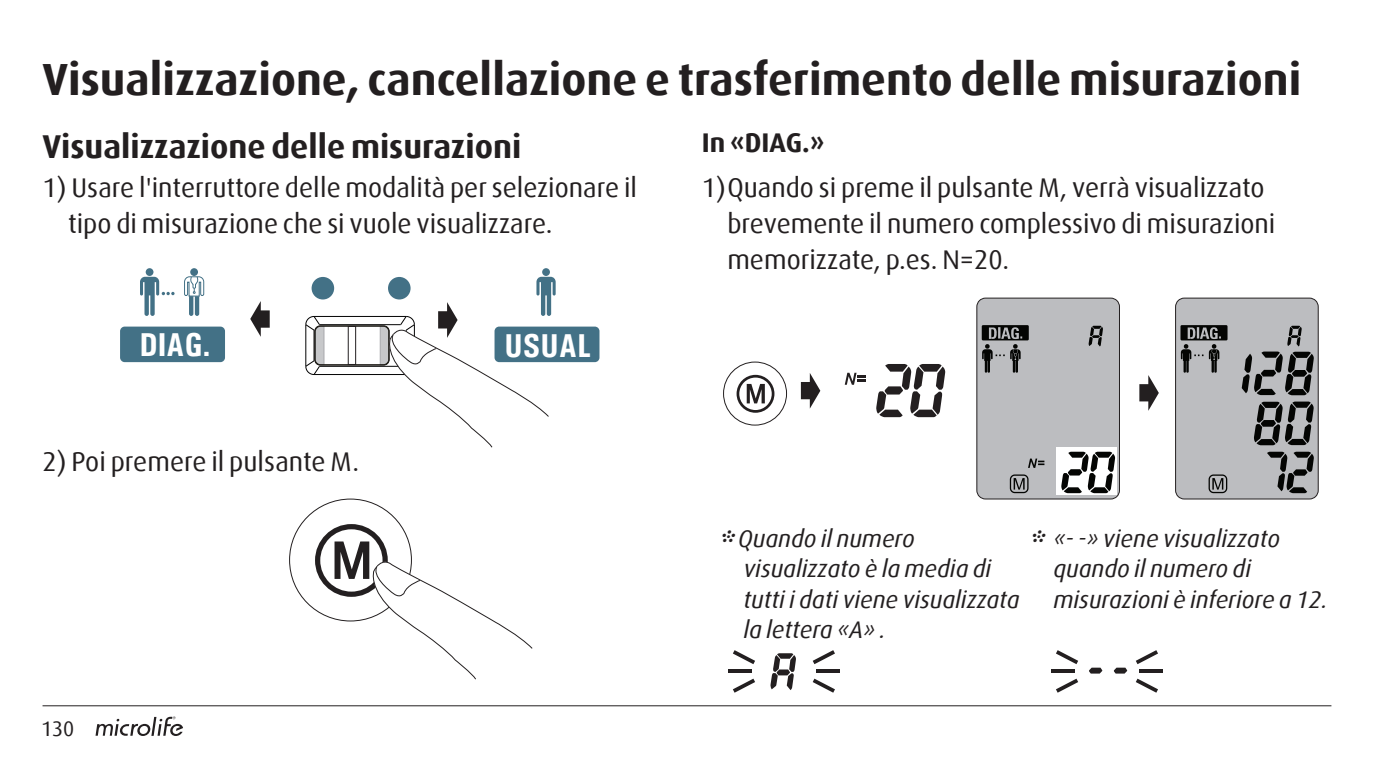
<style>
.page{position:relative;width:1391px;height:766px;background:#fff}
.page>*{position:absolute;margin:0;border:0;box-sizing:border-box;transform-origin:0 0}
.t1{font:700 45px "Dax";color:#231f20}
.t2{font:700 33px "Dax";color:#231f20}
.t3{font:700 condensed 33px "Univers";color:#fff}
.t4{font:27px/36px "Dax";color:#231f20}
.t5{font:italic 24px/30px "Dax";color:#231f20}
.t6{font:21px "Dax";color:#231f20}
.s1{font-weight:700}
.s2{font-size:36px}
</style>
<div class="page">
<hr style="left:43px;top:705px;width:1288px;height:1px;background:#231f20">
<svg style="left:95px;top:716px;width:88px;height:19px"></svg>
<div style="left:190px;top:268px;width:8px;height:8px;background:#437186;border-radius:50%"></div>
<svg style="left:184px;top:276px;width:20px;height:40px"></svg>
<div style="left:146px;top:268px;width:7px;height:8px;background:#437186;border-radius:50%"></div>
<svg style="left:140px;top:277px;width:34px;height:39px"></svg>
<div style="left:120px;top:326px;width:105px;height:36px;background:#437186;border-radius:5px"></div>
<div style="left:311px;top:277px;width:23px;height:22px;background:#437186;border-radius:50%"></div>
<div style="left:494px;top:326px;width:105px;height:36px;background:#437186;border-radius:5px"></div>
<div style="left:542px;top:268px;width:8px;height:8px;background:#437186;border-radius:50%"></div>
<hr style="left:314px;top:316px;width:92px;height:1px;background:#030303">
<hr style="left:319px;top:324px;width:82px;height:1px;background:#030303">
<hr style="left:319px;top:365px;width:82px;height:2px;background:#030303">
<hr style="left:314px;top:374px;width:92px;height:1px;background:#030303">
<svg style="left:305px;top:316px;width:19px;height:59px"></svg>
<div style="left:314px;top:325px;width:75px;height:40px;border:1px solid #1d1b16;border-radius:5px"></div>
<div style="left:315px;top:326px;width:74px;height:39px;border:1px solid #1d1b16;border-radius:5px"></div>
<div style="left:348px;top:326px;width:8px;height:38px;border:1px solid #231f20"></div>
<svg style="left:250px;top:301px;width:20px;height:36px"></svg>
<svg style="left:380px;top:277px;width:175px;height:171px"></svg>
<svg style="left:315px;top:524px;width:218px;height:156px"></svg>
<hr style="left:728px;top:669px;width:24px;height:4px;background:#231f20">
<svg style="left:733px;top:678px;width:22px;height:14px"></svg>
<svg style="left:733px;top:650px;width:22px;height:14px"></svg>
<hr style="left:816px;top:669px;width:23px;height:4px;background:#231f20">
<svg style="left:812px;top:678px;width:23px;height:14px"></svg>
<svg style="left:812px;top:650px;width:23px;height:14px"></svg>
<svg style="left:770px;top:653px;width:26px;height:37px"></svg>
<hr style="left:1051px;top:669px;width:24px;height:4px;background:#231f20">
<svg style="left:1056px;top:678px;width:22px;height:14px"></svg>
<svg style="left:1056px;top:650px;width:22px;height:14px"></svg>
<hr style="left:1138px;top:669px;width:24px;height:4px;background:#231f20">
<svg style="left:1136px;top:678px;width:22px;height:14px"></svg>
<svg style="left:1135px;top:650px;width:23px;height:14px"></svg>
<svg style="left:1113px;top:667px;width:14px;height:6px"></svg>
<svg style="left:1089px;top:667px;width:13px;height:6px"></svg>
<svg style="left:801px;top:373px;width:19px;height:35px"></svg>
<svg style="left:845px;top:372px;width:20px;height:12px"></svg>
<svg style="left:876px;top:364px;width:69px;height:53px"></svg>
<div style="left:723px;top:361px;width:64px;height:64px;border:1px solid #231f20;border-radius:50%"></div>
<svg style="left:736px;top:375px;width:38px;height:37px"></svg>
<svg style="left:976px;top:297px;width:143px;height:202px"></svg>
<svg style="left:1139px;top:375px;width:19px;height:35px"></svg>
<svg style="left:1175px;top:297px;width:143px;height:202px"></svg>
<p class="t1" style="left:43px;top:54px;width:1260px">Visualizzazione, cancellazione e trasferimento delle misurazioni</p>
<p class="t4" style="left:702px;top:121px;width:564px;line-height:44.4px"><span class="s1">In «DIAG.»<br></span>1)Quando si preme il pulsante M, verrà visualizzato</p>
<p class="t4" style="left:727px;top:206px;width:549px">brevemente il numero complessivo di misurazioni memorizzate, p.es. N=20.</p>
<p class="t2" style="left:43px;top:127px;width:480px">Visualizzazione delle misurazioni</p>
<p class="t4" style="left:68px;top:170px;width:570px;text-indent:-26px">1) Usare l'interruttore delle modalità per selezionare il tipo di misurazione che si vuole visualizzare.</p>
<p class="t3" style="left:139px;top:325px;width:72px">DIAG.</p>
<p class="t3" style="left:504px;top:325px;width:88px">USUAL</p>
<p class="t4" style="left:43px;top:443px;width:318px">2) Poi premere il pulsante M.</p>
<p class="t6" style="left:41px;top:716px;width:35px">130</p>
<p class="t5" style="left:743px;top:524px;width:278px;text-indent:-26px"><span class="s2">*</span> Quando il numero visualizzato è la media di tutti i dati viene visualizzata la lettera «A» .</p>
<p class="t5" style="left:1053px;top:524px;width:276px;text-indent:-26px"><span class="s2">*</span> «- -» viene visualizzato quando il numero di misurazioni è inferiore a 12.</p>
</div>
